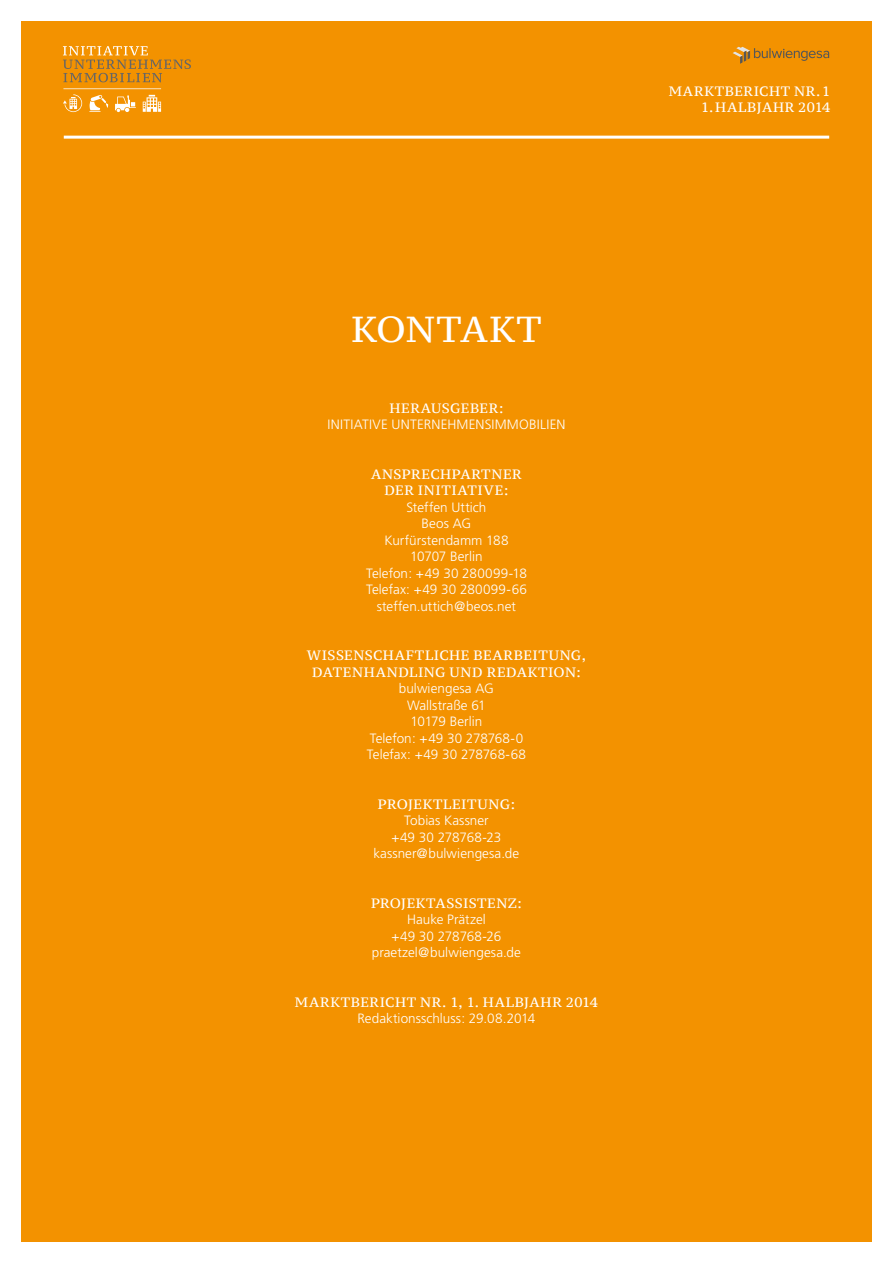
<style>
.page{position:relative;width:893px;height:1263px;background:#fff}
.page>*{position:absolute;margin:0;border:0;box-sizing:border-box;transform-origin:0 0}
.t1{font:36px "PT Serif Caption";letter-spacing:.04em;color:#fff}
.t2{font:300 13.5px/16.5px "Frutiger";letter-spacing:.005em;color:#fff;text-align:center}
.t3{font:13.5px/16.5px "PT Serif Caption";letter-spacing:.045em;color:#fff;text-align:center}
</style>
<div class="page">
<div style="left:21px;top:21px;width:851px;height:1221px;background:#f39200"></div>
<svg style="left:63px;top:46px;width:128px;height:66px"></svg>
<svg style="left:733px;top:47px;width:96px;height:17px"></svg>
<hr style="left:64px;top:136px;width:765px;height:3px;background:#fff">
<p class="t3" style="left:669px;top:82px;width:163px">MARKTBERICHT NR.1</p>
<p class="t3" style="left:701px;top:99px;width:131px">1. HALBJAHR 2014</p>
<h1 class="t1" style="left:351px;top:306px;width:192px">KONTAKT</h1>
<p class="t3" style="left:390px;top:399px;width:115px">HERAUSGEBER:</p>
<p class="t2" style="left:328px;top:416px;width:239px">I nitiative U nternehmensimmobilien</p>
<p class="t3" style="left:371px;top:465px;width:152px">ANSPRECHPARTNER<br>DER INITIATIVE:</p>
<p class="t2" style="left:366px;top:499px;width:162px">Steffen U ttich<br>Beos AG<br>Kurfürstendamm 188<br>10707 Berlin<br>Telefon: +49 30 280099-18<br>Telefax: +49 30 280099-66 steffen.uttich@beos.net</p>
<p class="t3" style="left:307px;top:647px;width:254px">WISSENSCHAFTLICHE BEARBEITUNG</p>
<p class="t3" style="left:582px;top:647px;width:6px">,</p>
<p class="t3" style="left:312px;top:663px;width:150px">DATENHANDLING UND</p>
<p class="t3" style="left:487px;top:663px;width:95px">REDAKTION:</p>
<p class="t2" style="left:367px;top:680px;width:161px">bulwiengesa AG<br>Wallstraße 61<br>10179 Berlin<br>Telefon: +49 30 278768-0<br>Telefax: +49 30 278768-68</p>
<p class="t3" style="left:378px;top:795px;width:112px">PROJEKTLEITUNG</p>
<p class="t3" style="left:510px;top:795px;width:6px">:</p>
<p class="t2" style="left:374px;top:812px;width:147px">Tobias Kassner<br>+49 30 278768-23 kassner@bulwiengesa.de</p>
<p class="t3" style="left:371px;top:894px;width:152px">PROJEKTASSISTENZ:</p>
<p class="t2" style="left:372px;top:911px;width:151px">H auke Prätzel<br>+49 30 278768-26 praetzel@bulwiengesa.de</p>
<p class="t3" style="left:295px;top:993px;width:305px">MARKTBERICHT NR. 1, 1. HALBJAHR 2014</p>
<p class="t2" style="left:357px;top:1010px;width:179px">Redaktionsschluss: 29.08.2014</p>
</div>
